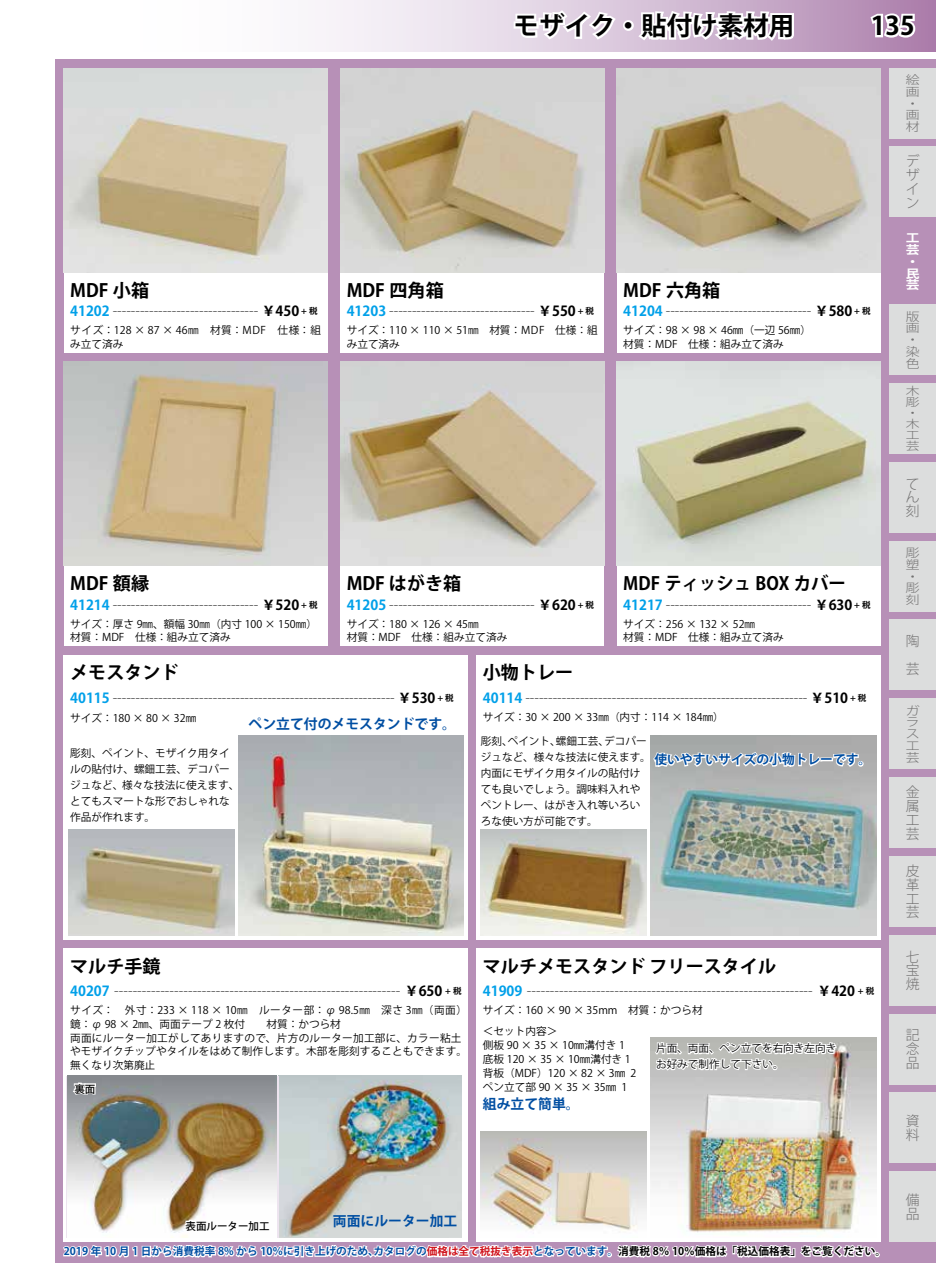
<style>
.page{position:relative;width:936px;height:1263px;background:#fff}
.page>*{position:absolute;margin:0;border:0;box-sizing:border-box;transform-origin:0 0}
.t1{font:700 25.5px "Koz Go Pro";color:#000}
.t2{font:700 18px "Koz Go Pro";color:#000}
.t3{font:700 18px "Koz Go Pro";color:#000;scale:.96 1}
.t4{font:200 13.8px "Koz Go Pro";color:#000}
.t5{font:700 13.8px "Koz Go Pro";color:#004ea2}
.t6{font:300 13.8px/13.8px "Koz Go Pro";color:#727171;text-align:justify}
.t7{font:700 12.75px "Koz Go Pro";color:#004ea2}
.t8{font:300 11.7px/11.7px "Koz Go Pro";color:#727171;text-align:justify;scale:1.18 1}
.t9{font:700 11.7px/11.7px "Koz Go Pro";color:#fff;text-align:justify;scale:1.18 1}
.t10{font:300 11.1px/11.1px "Koz Go Pro";color:#727171;text-align:justify;scale:1.25 1}
.t11{font:10.65px/13.8px "Koz Go Pro";color:#000}
.t12{font:700 10.65px "Koz Go Pro";color:#004ea2}
.t13{font:500 10.5px "Koz Go Pro";color:#000}
.s1{font-weight:700;color:#00a0e9}
.s2{font-weight:700}
.s3{font-weight:700;font-size:8.55px}
.s4{font-style:inherit}
.s5{color:#d0121b}
.s6{color:#000}
</style>
<div class="page">
<div style="left:55px;top:60px;width:880px;height:1203px;background:#b790b7"></div>
<div style="left:889px;top:68px;width:46px;height:70px;background:#dcdddd"></div>
<div style="left:889px;top:147px;width:46px;height:70px;background:#dcdddd"></div>
<div style="left:889px;top:304px;width:46px;height:71px;background:#dcdddd"></div>
<div style="left:889px;top:383px;width:46px;height:70px;background:#dcdddd"></div>
<div style="left:889px;top:462px;width:46px;height:70px;background:#dcdddd"></div>
<div style="left:889px;top:541px;width:46px;height:70px;background:#dcdddd"></div>
<div style="left:889px;top:620px;width:46px;height:70px;background:#dcdddd"></div>
<div style="left:889px;top:699px;width:46px;height:70px;background:#dcdddd"></div>
<div style="left:889px;top:777px;width:46px;height:70px;background:#dcdddd"></div>
<div style="left:889px;top:856px;width:46px;height:70px;background:#dcdddd"></div>
<div style="left:889px;top:935px;width:46px;height:70px;background:#dcdddd"></div>
<div style="left:889px;top:1014px;width:46px;height:70px;background:#dcdddd"></div>
<div style="left:889px;top:1093px;width:46px;height:70px;background:#dcdddd"></div>
<div style="left:889px;top:1172px;width:46px;height:70px;background:#dcdddd"></div>
<div style="left:64px;top:948px;width:404px;height:294px;background:#fff"></div>
<img style="left:279px;top:1076px;width:182px;height:79px">
<img style="left:67px;top:1076px;width:209px;height:79px">
<svg style="left:63px;top:1155px;width:816px;height:103px"></svg>
<svg style="left:70px;top:1081px;width:27px;height:26px"></svg>
<div style="left:64px;top:655px;width:404px;height:285px;background:#fff"></div>
<img style="left:238px;top:736px;width:225px;height:199px">
<img style="left:68px;top:829px;width:166px;height:106px">
<div style="left:476px;top:655px;width:404px;height:285px;background:#fff"></div>
<img style="left:651px;top:736px;width:225px;height:199px">
<img style="left:480px;top:829px;width:166px;height:106px">
<div style="left:476px;top:948px;width:404px;height:294px;background:#fff"></div>
<img style="left:651px;top:1037px;width:225px;height:195px">
<img style="left:480px;top:1131px;width:166px;height:100px">
<svg style="left:315px;top:0;width:620px;height:51px;background:#dac7db"></svg>
<svg style="left:511px;top:7px;width:107px;height:35px"></svg>
<div style="left:623px;top:20px;width:10px;height:11px;border:4px solid #fff;border-radius:50%"></div>
<svg style="left:634px;top:5px;width:162px;height:41px"></svg>
<svg style="left:867px;top:11px;width:50px;height:29px"></svg>
<div style="left:617px;top:68px;width:263px;height:285px;background:#fff"></div>
<div style="left:340px;top:361px;width:264px;height:285px;background:#fff"></div>
<div style="left:64px;top:361px;width:263px;height:285px;background:#fff"></div>
<img style="left:617px;top:68px;width:263px;height:204px">
<img style="left:340px;top:361px;width:264px;height:205px">
<img style="left:64px;top:361px;width:263px;height:205px">
<svg style="left:652px;top:735px;width:211px;height:33px"></svg>
<svg style="left:653px;top:1037px;width:184px;height:35px"></svg>
<div style="left:64px;top:68px;width:263px;height:285px;background:#fff"></div>
<div style="left:340px;top:68px;width:264px;height:285px;background:#fff"></div>
<img style="left:64px;top:68px;width:263px;height:204px">
<img style="left:340px;top:68px;width:264px;height:204px">
<div style="left:617px;top:361px;width:263px;height:285px;background:#fff"></div>
<img style="left:617px;top:361px;width:263px;height:205px">
<h1 class="t1" style="left:513px;top:9px;width:402px">モザイク・貼付け素材用　　　135</h1>
<h2 class="t2" style="left:70px;top:278px;width:80px">MDF 小箱</h2>
<p class="t4" style="left:70px;top:302px;width:249px"><span class="s1">41202</span> -------------------------------- <span class="s2">￥450</span> <span class="s3">+ 税</span></p>
<p class="t11" style="left:70px;top:324px;width:252px">サイズ：128 × 87 × 46㎜　材質：MDF　仕様：組み立て済み</p>
<h2 class="t2" style="left:347px;top:278px;width:98px">MDF 四角箱</h2>
<p class="t4" style="left:347px;top:302px;width:249px"><span class="s1">41203</span> -------------------------------- <span class="s2">￥550</span> <span class="s3">+ 税</span></p>
<p class="t11" style="left:347px;top:324px;width:252px">サイズ：110 × 110 × 51㎜　材質：MDF　仕様：組み立て済み</p>
<h2 class="t2" style="left:623px;top:278px;width:98px">MDF 六角箱</h2>
<p class="t4" style="left:623px;top:302px;width:249px"><span class="s1">41204</span> -------------------------------- <span class="s2">￥580</span> <span class="s3">+ 税</span></p>
<p class="t11" style="left:623px;top:324px;width:195px">サイズ：98 × 98 × 46㎜（一辺 56㎜）　材質：MDF　仕様：組み立て済み</p>
<h2 class="t2" style="left:70px;top:572px;width:80px">MDF 額縁</h2>
<p class="t4" style="left:70px;top:595px;width:249px"><span class="s1">41214</span> -------------------------------- <span class="s2">￥520</span> <span class="s3">+ 税</span></p>
<p class="t11" style="left:70px;top:617px;width:248px">サイズ：厚さ 9㎜、額幅 30㎜（内寸 100 × 150㎜）材質：MDF　仕様：組み立て済み</p>
<h2 class="t2" style="left:347px;top:572px;width:116px">MDF はがき箱</h2>
<p class="t4" style="left:347px;top:595px;width:249px"><span class="s1">41205</span> -------------------------------- <span class="s2">￥620</span> <span class="s3">+ 税</span></p>
<p class="t11" style="left:347px;top:617px;width:162px">サイズ：180 × 126 × 45㎜　<br>材質：MDF　仕様：組み立て済み</p>
<h2 class="t3" style="left:623px;top:572px;width:233px">MDF ティッシュ BOX カバー</h2>
<p class="t4" style="left:623px;top:595px;width:249px"><span class="s1">41217</span> -------------------------------- <span class="s2">￥630</span> <span class="s3">+ 税</span></p>
<p class="t11" style="left:623px;top:617px;width:162px">サイズ：256 × 132 × 52㎜<br>材質：MDF　仕様：組み立て済み</p>
<h2 class="t2" style="left:70px;top:661px;width:110px">メモスタンド</h2>
<p class="t4" style="left:70px;top:688px;width:385px"><span class="s1">40115</span> -------------------------------------------------------------- <span class="s2">￥530</span> <span class="s3">+ 税</span></p>
<p class="t11" style="left:70px;top:712px;width:128px">サイズ：180 × 80 × 32㎜</p>
<p class="t11" style="left:70px;top:746px;width:171px;line-height:15.9px">彫刻、ペイント、モザイク用タイルの貼付け、螺鈿工芸、デコパージュなど、様々な技法に使えます、とてもスマートな形でおしゃれな作品が作れます。</p>
<p class="t5" style="left:248px;top:715px;width:209px">ペン立て付のメモスタンドです。</p>
<h2 class="t2" style="left:483px;top:661px;width:92px">小物トレー</h2>
<p class="t4" style="left:483px;top:688px;width:385px"><span class="s1">40114</span> -------------------------------------------------------------- <span class="s2">￥510</span> <span class="s3">+ 税</span></p>
<p class="t11" style="left:483px;top:710px;width:242px">サイズ：30 × 200 × 33㎜（内寸：114 × 184㎜）</p>
<p class="t11" style="left:480px;top:733px;width:172px;line-height:15.9px">彫刻、ペイント、螺鈿工芸、デコパージュなど、様々な技法に使えます。内面にモザイク用タイルの貼付けても良いでしょう。調味料入れやペントレー、はがき入れ等いろいろな使い方が可能です。</p>
<p class="t7" style="left:654px;top:751px;width:218px">使いやすいサイズの小物トレーです。</p>
<h2 class="t2" style="left:70px;top:954px;width:92px">マルチ手鏡</h2>
<p class="t4" style="left:70px;top:982px;width:393px"><span class="s1">40207</span> -------------------------------------------------------------- <span class="s2">￥650</span> <span class="s3">+ 税</span></p>
<p class="t11" style="left:70px;top:1003px;width:398px">サイズ：　外寸：233 × 118 × 10㎜　ルーター部：φ 98.5㎜　深さ 3㎜（両面）鏡：φ 98 × 2㎜、両面テープ 2 枚付　　材質：かつら材<br>両面にルーター加工がしてありますので、片方のルーター加工部に、カラー粘土やモザイクチップやタイルをはめて制作します。木部を彫刻することもできます。無くなり次第廃止</p>
<p class="t13" style="left:74px;top:1082px;width:22px">裏面</p>
<h2 class="t2" style="left:483px;top:954px;width:295px">マルチメモスタンド フリースタイル</h2>
<p class="t4" style="left:483px;top:982px;width:393px"><span class="s1">41909</span> ------------------------------------------------------------<span class="s4">--</span> <span class="s2">￥420</span> <span class="s3">+ 税</span></p>
<p class="t11" style="left:483px;top:1000px;width:221px;line-height:21.3px">サイズ：160 × 90 × 35mm　材質：かつら材＜セット内容＞</p>
<p class="t11" style="left:483px;top:1038px;width:155px">側板 90 × 35 × 10㎜溝付き 1底板 120 × 35 × 10㎜溝付き 1背板（MDF）120 × 82 × 3㎜ 2ペン立て部 90 × 35 × 35㎜ 1</p>
<p class="t5" style="left:483px;top:1095px;width:98px">組み立て簡単。</p>
<p class="t11" style="left:656px;top:1041px;width:182px;line-height:15.9px">片面、両面、ペン立てを右向き左向きお好みで制作して下さい。</p>
<p class="t13" style="left:185px;top:1219px;width:85px">表面ルーター加工</p>
<p class="t5" style="left:333px;top:1212px;width:126px">両面にルーター加工</p>
<p class="t12" style="left:64px;top:1244px;width:823px">2019 年 10 月 1 日から消費税率 8% から 10％に引き上げのため、カタログの<span class="s5">価格は全て税抜き表示</span>となっています。<span class="s6">消費税 8％ 10％価格は「税込価格表」をご覧ください。</span></p>
<p class="t8" style="left:905px;top:74px;width:13px">絵画・画材</p>
<p class="t6" style="left:905px;top:155px;width:15px">デザイン</p>
<p class="t9" style="left:905px;top:233px;width:13px">工芸・民芸</p>
<p class="t8" style="left:905px;top:310px;width:13px">版画・染色</p>
<p class="t10" style="left:905px;top:385px;width:13px">木彫・木工芸</p>
<p class="t6" style="left:905px;top:477px;width:15px">てん刻</p>
<p class="t8" style="left:905px;top:547px;width:13px">彫塑・彫刻</p>
<p class="t6" style="left:905px;top:627px;width:15px;line-height:27.6px">陶芸</p>
<p class="t8" style="left:905px;top:705px;width:13px">ガラス工芸</p>
<p class="t6" style="left:905px;top:785px;width:15px">金属工芸</p>
<p class="t6" style="left:905px;top:864px;width:15px">皮革工芸</p>
<p class="t6" style="left:905px;top:950px;width:15px">七宝焼</p>
<p class="t6" style="left:905px;top:1028px;width:15px">記念品</p>
<p class="t6" style="left:905px;top:1114px;width:15px">資料</p>
<p class="t6" style="left:905px;top:1193px;width:15px">備品</p>
</div>
